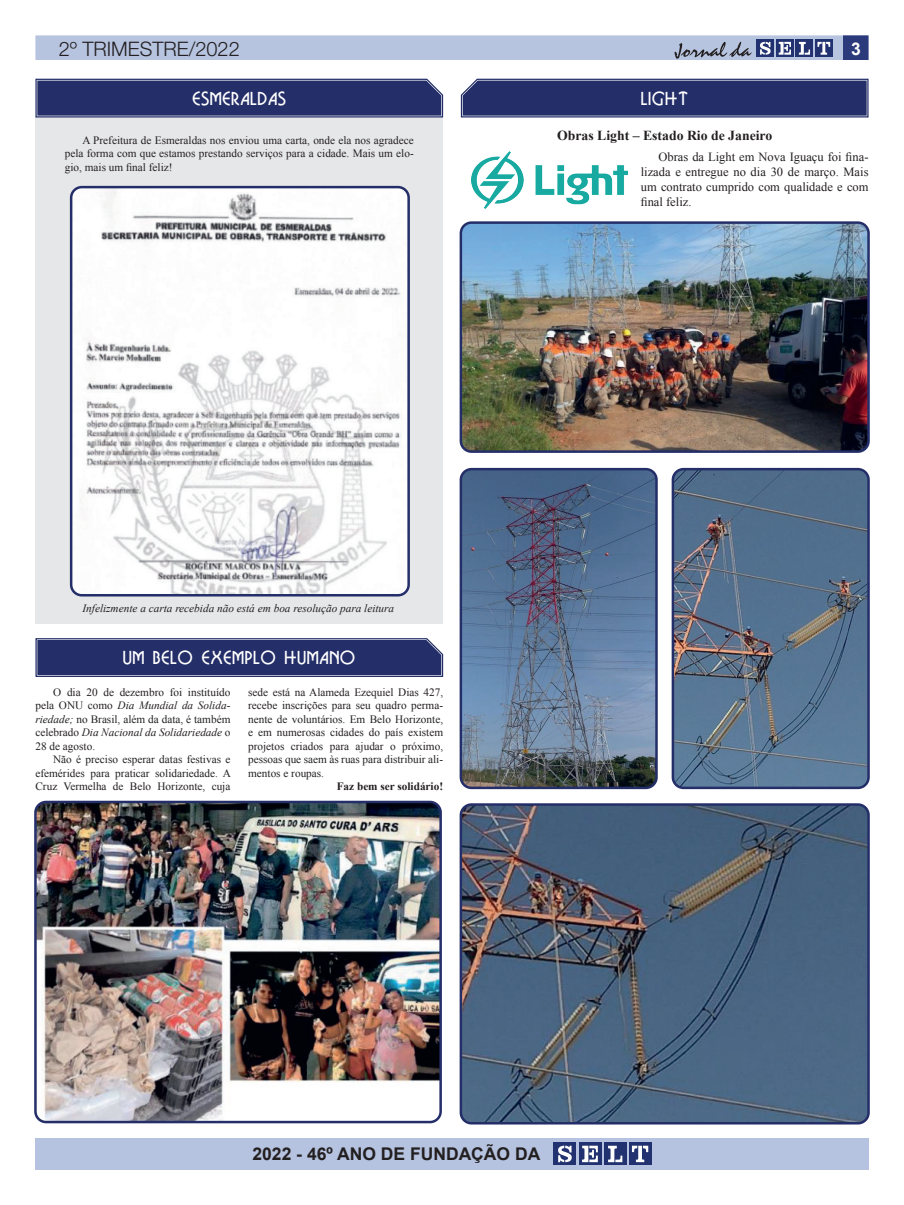
<style>
.page{position:relative;width:904px;height:1205px;background:#fff}
.page>*{position:absolute;margin:0;border:0;box-sizing:border-box;transform-origin:0 0}
.t1{font:300 20px "Helvetica Neue LT Std";color:#231f20}
.t2{font:17.5px "Bosanova Plain";letter-spacing:.05em;color:#fff}
.t3{font:700 17.5px "Arial";color:#231f20}
.t4{font:700 17.5px "Arial";color:#fff}
.t5{font:700 13.75px "Times New Roman";color:#231f20}
.t6{font:12.5px/15px "Times New Roman";color:#231f20;text-align:justify}
.t7{font:11.25px/13.5px "Times New Roman";color:#231f20;text-align:justify}
.t8{font:italic 11.25px "Times New Roman";color:#231f20}
.t9{font:700 11.25px "Times New Roman";color:#231f20}
.s1{font-style:italic}
</style>
<div class="page">
<div style="left:36px;top:36px;width:831px;height:24px;background:#b6c4e0"></div>
<div style="left:35px;top:35px;width:833px;height:25px;border:1px solid #b6c4e0"></div>
<div style="left:843px;top:36px;width:24px;height:24px;background:#2b3a7a"></div>
<div style="left:843px;top:35px;width:25px;height:25px;border:1px solid #2b3a7a"></div>
<svg style="left:674px;top:42px;width:77px;height:17px"></svg>
<svg style="left:776px;top:40px;width:17px;height:17px"></svg>
<svg style="left:778px;top:42px;width:13px;height:13px"></svg>
<svg style="left:756px;top:40px;width:18px;height:17px"></svg>
<svg style="left:759px;top:42px;width:11px;height:13px"></svg>
<div style="left:795px;top:40px;width:18px;height:17px;background:#223271"></div>
<svg style="left:798px;top:42px;width:12px;height:13px"></svg>
<svg style="left:815px;top:40px;width:17px;height:17px"></svg>
<svg style="left:817px;top:42px;width:13px;height:13px"></svg>
<div style="left:35px;top:1137px;width:833px;height:32px;background:#b5c3e0"></div>
<div style="left:579px;top:1143px;width:22px;height:21px;background:#223271"></div>
<svg style="left:582px;top:1145px;width:16px;height:17px"></svg>
<div style="left:553px;top:1143px;width:23px;height:21px;background:#223271"></div>
<svg style="left:558px;top:1145px;width:13px;height:17px"></svg>
<svg style="left:604px;top:1143px;width:22px;height:21px"></svg>
<svg style="left:608px;top:1146px;width:14px;height:16px"></svg>
<svg style="left:629px;top:1143px;width:22px;height:21px"></svg>
<svg style="left:632px;top:1145px;width:16px;height:17px"></svg>
<div style="left:35px;top:117px;width:408px;height:507px;background:#e6e7e9"></div>
<svg style="left:460px;top:78px;width:409px;height:40px;background:#343d73"></svg>
<svg style="left:35px;top:638px;width:409px;height:39px;background:#2e386f"></svg>
<svg style="left:35px;top:78px;width:409px;height:40px;background:#333c72"></svg>
<img style="left:472px;top:151px;width:155px;height:58px">
<img style="left:72px;top:189px;width:336px;height:406px">
<div style="left:70px;top:186px;width:340px;height:410px;border:2px solid #242e68;border-radius:11px"></div>
<img style="left:37px;top:804px;width:402px;height:316px">
<div style="left:34px;top:801px;width:408px;height:322px;border:2px solid #242e68;border-radius:11px"></div>
<img style="left:462px;top:223px;width:406px;height:228px">
<div style="left:459px;top:221px;width:410px;height:232px;border:2px solid #242e68;border-radius:11px"></div>
<img style="left:674px;top:469px;width:194px;height:319px">
<div style="left:671px;top:468px;width:198px;height:321px;border:2px solid #242e68;border-radius:11px"></div>
<img style="left:462px;top:805px;width:406px;height:318px">
<div style="left:459px;top:803px;width:410px;height:321px;border:2px solid #242e68;border-radius:11px"></div>
<img style="left:462px;top:469px;width:194px;height:319px">
<div style="left:459px;top:468px;width:198px;height:321px;border:2px solid #242e68;border-radius:11px"></div>
<h1 class="t1" style="left:59px;top:36px;width:182px">2º TRIMESTRE/2022</h1>
<h2 class="t4" style="left:851px;top:37px;width:11px">3</h2>
<h2 class="t2" style="left:192px;top:88px;width:95px">ESMERALDAS</h2>
<p class="t7" style="left:65px;top:133px;width:350px;text-indent:18px">A Prefeitura de Esmeraldas nos enviou uma carta, onde ela nos agradece pela forma com que estamos prestando serviços para a cidade. Mais um elo&shy;gio, mais um final feliz!</p>
<h2 class="t2" style="left:641px;top:88px;width:48px">LIGHT</h2>
<p class="t5" style="left:557px;top:126px;width:217px">Obras Light – Estado Rio de Janeiro</p>
<p class="t6" style="left:640px;top:149px;width:229px;text-indent:18px">Obras da Light em Nova Iguaçu foi fina&shy;lizada e entregue no dia 30 de março. Mais um contrato cumprido com qualidade e com final feliz.</p>
<p class="t8" style="left:82px;top:601px;width:313px">Infelizmente a carta recebida não está em boa resolução para leitura</p>
<h2 class="t2" style="left:123px;top:647px;width:234px">UM BELO EXEMPLO HUMANO</h2>
<p class="t7" style="left:35px;top:685px;width:196px;text-indent:18px">O dia 20 de dezembro foi instituído pela ONU como <span class="s1">Dia Mundial da Solida&shy;riedade;</span> no Brasil, além da data, é também celebrado <span class="s1">Dia Nacional da Solidariedade</span> o 28 de agosto.</p>
<p class="t7" style="left:35px;top:753px;width:197px;text-indent:18px">Não é preciso esperar datas festivas e efemérides para praticar solidariedade. A Cruz Vermelha de Belo Horizonte, cuja</p>
<p class="t7" style="left:248px;top:685px;width:196px">sede está na Alameda Ezequiel Dias 427, recebe inscrições para seu quadro perma&shy;nente de voluntários. Em Belo Horizonte, e em numerosas cidades do país existem projetos criados para ajudar o próximo, pessoas que saem às ruas para distribuir ali&shy;mentos e roupas.</p>
<p class="t9" style="left:337px;top:779px;width:108px">Faz bem ser solidário!</p>
<h2 class="t3" style="left:252px;top:1142px;width:289px">2022 - 46º ANO DE FUNDAÇÃO DA</h2>
</div>
